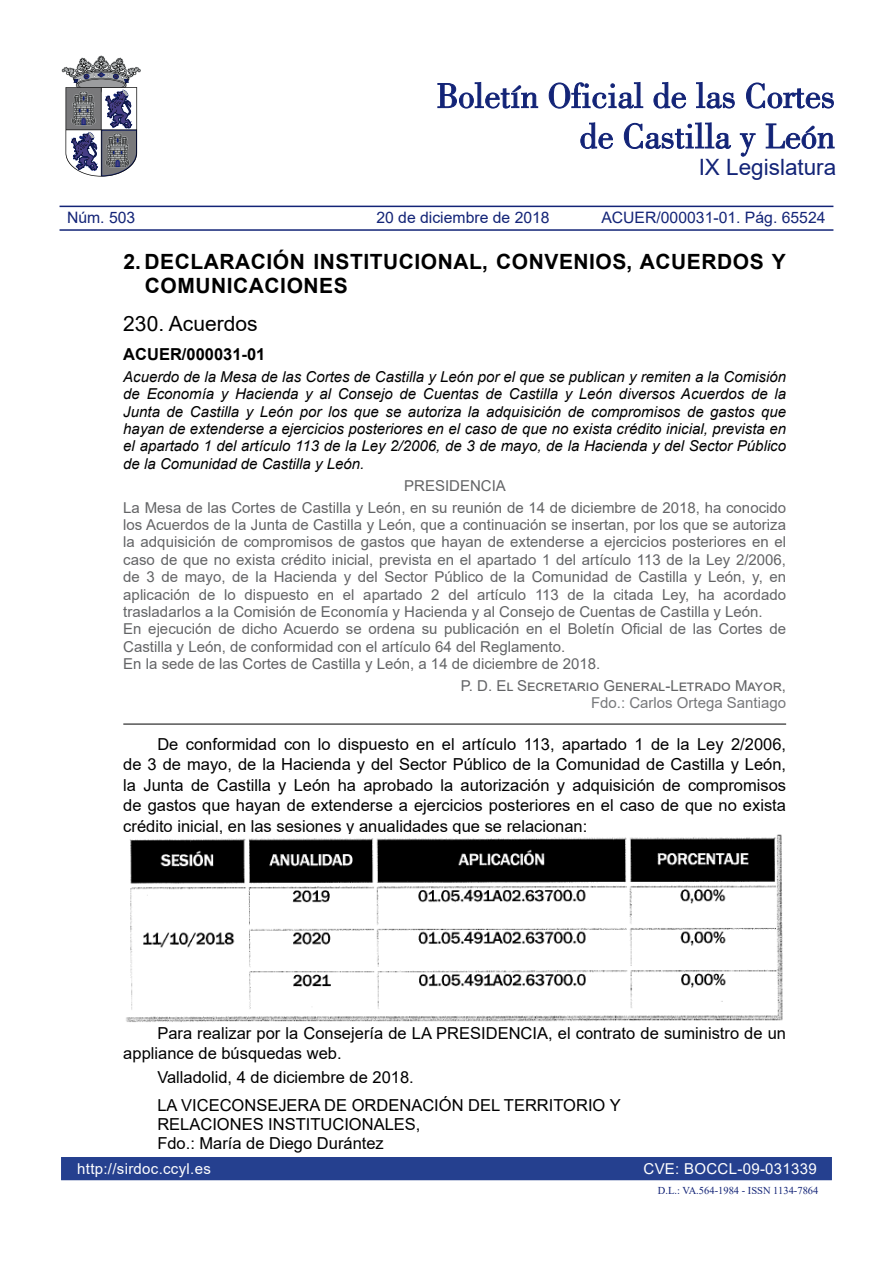
<style>
.page{position:relative;width:893px;height:1263px;background:#fff}
.page>*{position:absolute;margin:0;border:0;box-sizing:border-box;transform-origin:0 0}
.t1{font:22.5px "Arial";color:#132477}
.Apartado{font:700 21px/24.6px "Arial";letter-spacing:.025em;color:#000}
.SubApartado{font:21px "Arial";color:#000}
.TextoFilete{font:16.5px/20.4px "Arial";color:#000;text-align:justify}
.TextoCuerpo{font:16.5px/20.4px "Arial";color:#000}
.FirmaIniciativa{font:16.5px/19.2px "Arial";color:#000}
.LineaFecha{font:16.5px "Arial";color:#000}
.FdoIniciativa{font:16.5px "Arial";color:#000}
.ReferenciaEntrada{font:700 16.5px "Arial";color:#000}
.E_Referencia{font:15.75px "Arial";color:#132477}
.Resolucion{font:15px/17.4px "Arial";color:#636466;text-align:justify}
.Sumario{font:italic 15px/17.4px "Arial";color:#000;text-align:justify}
.t2{font:15px "Arial";letter-spacing:.02em;color:#fff}
.FirmaPresidentaResol{font:15px "Arial";color:#636466}
.FdoPresidentaResoluc{font:15px "Arial";color:#77787b}
.TituloPresidencia{font:15px "Arial";color:#636466}
.t3{font:10.5px "Times New Roman";color:#132477}
</style>
<div class="page">
<svg style="left:437px;top:82px;width:101px;height:26px"></svg>
<svg style="left:549px;top:82px;width:94px;height:27px"></svg>
<svg style="left:654px;top:82px;width:32px;height:26px"></svg>
<svg style="left:696px;top:82px;width:39px;height:26px"></svg>
<svg style="left:746px;top:83px;width:88px;height:25px"></svg>
<svg style="left:580px;top:122px;width:33px;height:27px"></svg>
<svg style="left:624px;top:122px;width:107px;height:27px"></svg>
<svg style="left:740px;top:133px;width:15px;height:24px"></svg>
<svg style="left:766px;top:124px;width:68px;height:25px"></svg>
<svg style="left:62px;top:56px;width:78px;height:121px"></svg>
<hr style="left:60px;top:229px;width:773px;height:2px;background:#132477">
<hr style="left:60px;top:206px;width:773px;height:1px;background:#132477">
<div style="left:60px;top:1156px;width:773px;height:25px;background:#25408f"></div>
<div style="left:60px;top:1155px;width:773px;height:27px;border:2px solid #fff"></div>
<hr style="left:123px;top:724px;width:663px;height:1px;background:#000">
<img style="left:126px;top:834px;width:657px;height:188px">
<h1 class="t1" style="left:699px;top:152px;width:139px">IX Legislatura</h1>
<p class="E_Referencia" style="left:67px;top:207px;width:70px">Núm. 503</p>
<p class="E_Referencia" style="left:376px;top:207px;width:175px">20 de diciembre de 2018</p>
<p class="E_Referencia" style="left:601px;top:207px;width:226px">ACUER/000031-01. Pág. 65524</p>
<p class="Apartado" style="left:145px;top:249px;width:642px;text-indent:-21px">2. DECLARACIÓN INSTITUCIONAL, CONVENIOS, ACUERDOS Y<br>COMUNICACIONES</p>
<p class="SubApartado" style="left:123px;top:309px;width:136px">230. Acuerdos</p>
<p class="ReferenciaEntrada" style="left:123px;top:343px;width:144px">ACUER/000031-01</p>
<p class="Sumario" style="left:123px;top:368px;width:664px">Acuerdo de la Mesa de las Cortes de Castilla y León por el que se publican y remiten a la Comisión de Economía y Hacienda y al Consejo de Cuentas de Castilla y León diversos Acuerdos de la Junta de Castilla y León por los que se autoriza la adquisición de compromisos de gastos que hayan de extenderse a ejercicios posteriores en el caso de que no exista crédito inicial, prevista en el apartado 1 del artículo 113 de la Ley 2/2006, de 3 de mayo, de la Hacienda y del Sector Público de la Comunidad de Castilla y León.</p>
<p class="TituloPresidencia" style="left:404px;top:475px;width:103px">PRESIDENCIA</p>
<p class="Resolucion" style="left:123px;top:498px;width:664px">La Mesa de las Cortes de Castilla y León, en su reunión de 14 de diciembre de 2018, ha conocido los Acuerdos de la Junta de Castilla y León, que a continuación se insertan, por los que se autoriza la adquisición de compromisos de gastos que hayan de extenderse a ejercicios posteriores en el caso de que no exista crédito inicial, prevista en el apartado 1 del artículo 113 de la Ley 2/2006, de 3 de mayo, de la Hacienda y del Sector Público de la Comunidad de Castilla y León, y, en aplicación de lo dispuesto en el apartado 2 del artículo 113 de la citada Ley, ha acordado trasladarlos a la Comisión de Economía y Hacienda y al Consejo de Cuentas de Castilla y León.</p>
<p class="Resolucion" style="left:123px;top:620px;width:664px">En ejecución de dicho Acuerdo se ordena su publicación en el Boletín Oficial de las Cortes de<br>Castilla y León, de conformidad con el artículo 64 del Reglamento.</p>
<p class="Resolucion" style="left:123px;top:655px;width:478px">En la sede de las Cortes de Castilla y León, a 14 de diciembre de 2018.</p>
<p class="FirmaPresidentaResol" style="left:461px;top:675px;width:327px">P. D. El Secretario General-Letrado Mayor,</p>
<p class="FdoPresidentaResoluc" style="left:591px;top:693px;width:197px">Fdo.: Carlos Ortega Santiago</p>
<p class="TextoFilete" style="left:123px;top:734px;width:664px;text-indent:34px">De conformidad con lo dispuesto en el artículo 113, apartado 1 de la Ley 2/2006, de 3 de mayo, de la Hacienda y del Sector Público de la Comunidad de Castilla y León, la Junta de Castilla y León ha aprobado la autorización y adquisición de compromisos de gastos que hayan de extenderse a ejercicios posteriores en el caso de que no exista crédito inicial, en las sesiones y anualidades que se relacionan:</p>
<p class="TextoCuerpo" style="left:123px;top:1023px;width:664px;text-indent:34px">Para realizar por la Consejería de LA PRESIDENCIA, el contrato de suministro de un appliance de búsquedas web.</p>
<p class="LineaFecha" style="left:157px;top:1066px;width:258px">Valladolid, 4 de diciembre de 2018.</p>
<p class="FirmaIniciativa" style="left:157px;top:1095px;width:465px">LA VICECONSEJERA DE ORDENACIÓN DEL TERRITORIO Y<br>RELACIONES INSTITUCIONALES,</p>
<p class="FdoIniciativa" style="left:157px;top:1132px;width:228px">Fdo.: María de Diego Durántez</p>
<p class="t2" style="left:77px;top:1158px;width:135px">http://sirdoc.ccyl.es</p>
<p class="t2" style="left:643px;top:1158px;width:175px">CVE: BOCCL-09-031339</p>
<p class="t3" style="left:658px;top:1183px;width:162px">D.L.: VA.564-1984 - ISSN 1134-7864</p>
</div>
